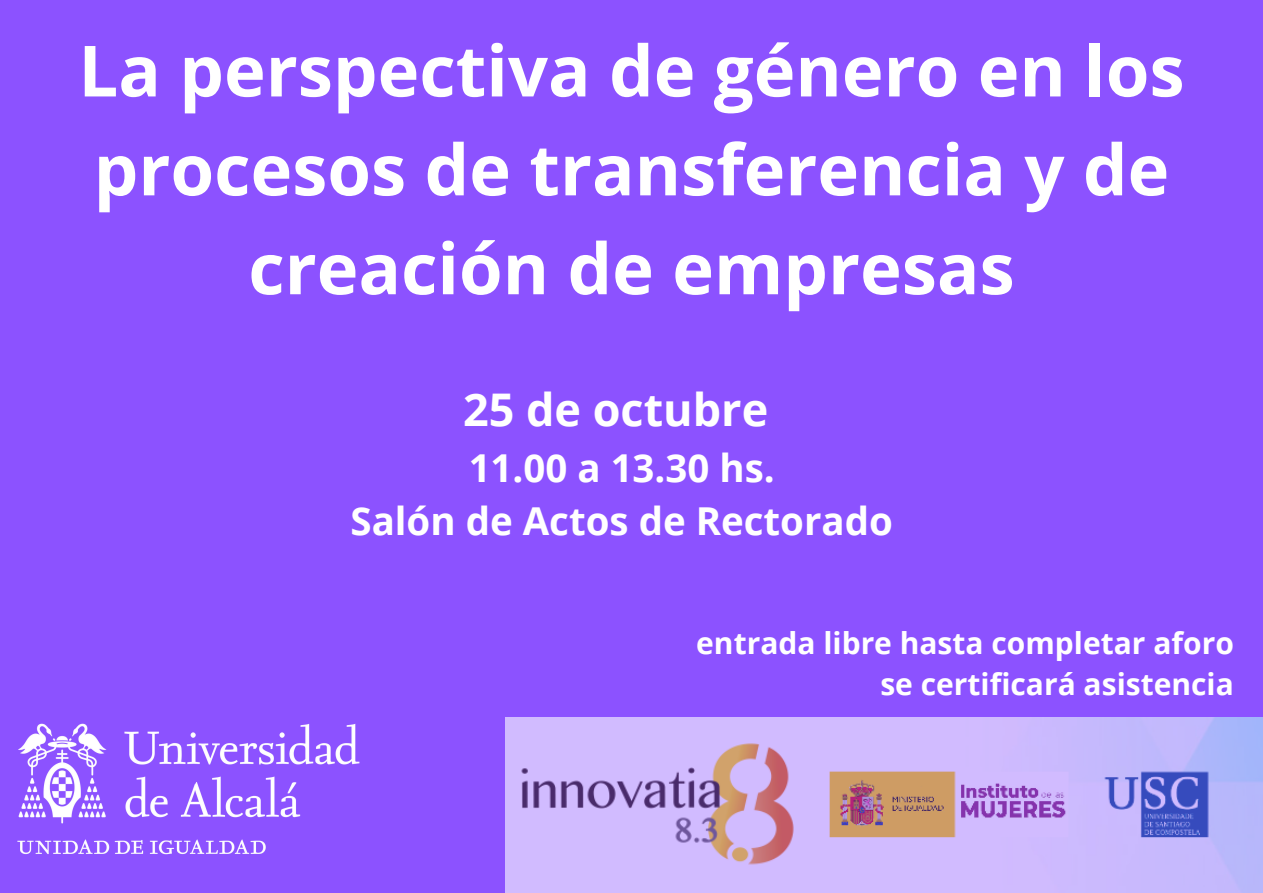
<style>
.page{position:relative;width:1263px;height:893px;background:#8c52ff}
.page>*{position:absolute;margin:0;border:0;box-sizing:border-box;transform-origin:0 0}
.t1{font:700 70.65px/98.9px "Open Sans";color:#fff;text-align:center}
.t2{font:700 45px "Open Sans";color:#fff}
.t3{font:700 38.47px/53.4px "Open Sans";color:#fff;text-align:center}
.t4{font:700 30px "Open Sans";color:#fff}
</style>
<div class="page">
<img style="left:17px;top:723px;width:343px;height:132px">
<img style="left:505px;top:717px;width:758px;height:176px">
<h2 class="t1" style="left:78px;top:20px;width:1108px">La perspectiva de género en los procesos de transferencia y de creación de empresas</h2>
<p class="t2" style="left:463px;top:378px;width:307px">25 de octubre</p>
<p class="t3" style="left:350px;top:440px;width:544px">11.00 a 13.30 hs.<br>Salón de Actos de Rectorado</p>
<p class="t4" style="left:696px;top:621px;width:539px">entrada libre hasta completar aforo</p>
<p class="t4" style="left:880px;top:663px;width:355px">se certificará asistencia</p>
</div>
